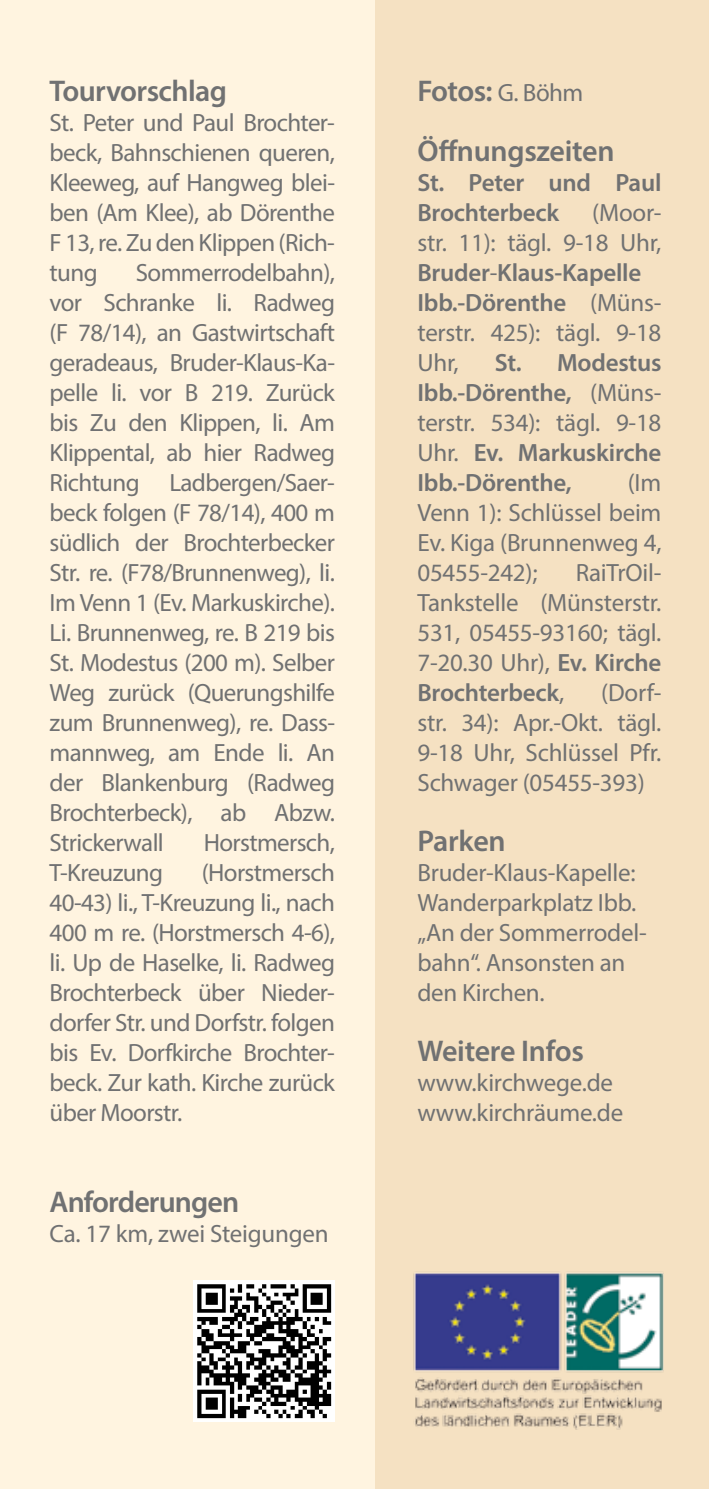
<style>
.page{position:relative;width:709px;height:1489px;background:#fff}
.page>*{position:absolute;margin:0;border:0;box-sizing:border-box;transform-origin:0 0}
.t1{font:600 30px/60px "Myriad Pro";letter-spacing:-.02em;color:#707172}
.t2{font:25px/30px "Myriad Pro";letter-spacing:-.01em;color:#707172;text-align:justify}
.t3{font:600 25px/30px "Myriad Pro";letter-spacing:-.01em;color:#707172}
.s1{font-weight:400;font-size:25px}
.s2{font-weight:600}
.s3{font-weight:400}
</style>
<div class="page">
<div style="left:0;top:0;width:709px;height:1488px;background:#fff4e0"></div>
<div style="left:376px;top:0;width:333px;height:1488px;background:#f5e1c2"></div>
<img style="left:193px;top:1280px;width:142px;height:141px">
<img style="left:413px;top:1273px;width:251px;height:157px">
<p class="t1" style="left:50px;top:60px;width:179px">Tourvorschlag</p>
<p class="t2" style="left:50px;top:107px;width:287px">St. Peter und Paul Brochter&shy;beck, Bahnschienen queren, Kleeweg, auf Hangweg blei&shy;ben (Am Klee), ab Dörenthe F 13, re. Zu den Klippen (Rich&shy;tung</p>
<p class="t2" style="left:50px;top:257px;width:287px;text-indent:86px">Sommerrodelbahn), vor Schranke li. Radweg (F 78/14), an Gastwirtschaft geradeaus, Bruder-Klaus-Ka&shy;pelle li. vor B 219. Zurück bis Zu den Klippen, li. Am Klippental, ab hier Radweg Richtung Ladbergen/Saer&shy;beck folgen (F 78/14), 400 m südlich der Brochterbecker Str. re. (F78/Brunnenweg), li.<br>Im Venn 1 (Ev. Markuskirche).<br>Li. Brunnenweg, re. B 219 bis St. Modestus (200 m). Selber Weg zurück (Querungshilfe zum Brunnenweg), re. Dass&shy;mannweg, am Ende li. An der Blankenburg (Radweg Brochterbeck), ab Abzw.<br>Strickerwall</p>
<p class="t2" style="left:204px;top:827px;width:133px">Horstmersch,</p>
<p class="t2" style="left:50px;top:857px;width:287px;text-indent:152px">(Horstmersch 40-43) li., T-Kreuzung li., nach 400 m re. (Horstmersch 4-6), li. Up de Haselke, li. Radweg Brochterbeck über Nieder&shy;dorfer Str. und Dorfstr. folgen bis Ev. Dorfkirche Brochter&shy;beck. Zur kath. Kirche zurück über Moorstr.</p>
<p class="t2" style="left:50px;top:857px;width:115px">T-Kreuzung</p>
<p class="t1" style="left:50px;top:1170px;width:191px">Anforderungen</p>
<p class="t2" style="left:50px;top:1217px;width:280px">Ca. 17 km, zwei Steigungen</p>
<p class="t1" style="left:417px;top:60px;width:199px">Fotos: <span class="s1">G. Böhm<br></span>Öffnungszeiten</p>
<p class="t3" style="left:417px;top:167px;width:245px">St. Peter und Paul<br>Brochterbeck</p>
<p class="t2" style="left:417px;top:197px;width:245px;text-align:left;text-indent:175px">(Moor&shy;str. 11): tägl. 9-18 Uhr,<br><span class="s2">Bruder</span>-<span class="s2">Klaus-Kapelle<br>Ibb.-Dörenthe</span> (Müns&shy;terstr. 425): tägl. 9-18<br>Uhr,</p>
<p class="t3" style="left:417px;top:347px;width:245px;text-align:justify;text-indent:77px">St. Modestus Ibb.-Dörenthe, <span class="s3">(Müns&shy;terstr. 534): tägl. 9-18<br>Uhr.</span> Ev. Markuskirche Ibb.-Dörenthe,</p>
<p class="t2" style="left:417px;top:467px;width:245px;text-indent:210px">(Im Venn 1): Schlüssel beim Ev. Kiga (Brunnenweg 4, 05455-242);</p>
<p class="t2" style="left:417px;top:557px;width:245px;text-indent:158px">RaiTrOil-Tankstelle (Münsterstr.<br>531, 05455-93160; tägl.<br>7-20.30 Uhr), <span class="s2">Ev. Kirche Brochterbeck</span>,</p>
<p class="t2" style="left:417px;top:677px;width:245px;text-indent:184px">(Dorf&shy;str. 34): Apr.-Okt. tägl.<br>9-18 Uhr, Schlüssel Pfr.<br>Schwager (05455-393)</p>
<p class="t1" style="left:417px;top:810px;width:90px">Parken</p>
<p class="t2" style="left:417px;top:857px;width:231px;text-align:left">Bruder-Klaus-Kapelle:<br>Wanderparkplatz Ibb. „An der Sommerrodel&shy;bahn“. Ansonsten an den Kirchen.</p>
<p class="t1" style="left:417px;top:1020px;width:168px">Weitere Infos</p>
<p class="t2" style="left:417px;top:1067px;width:207px">www.kirchwege.de www.kirchräume.de</p>
</div>
